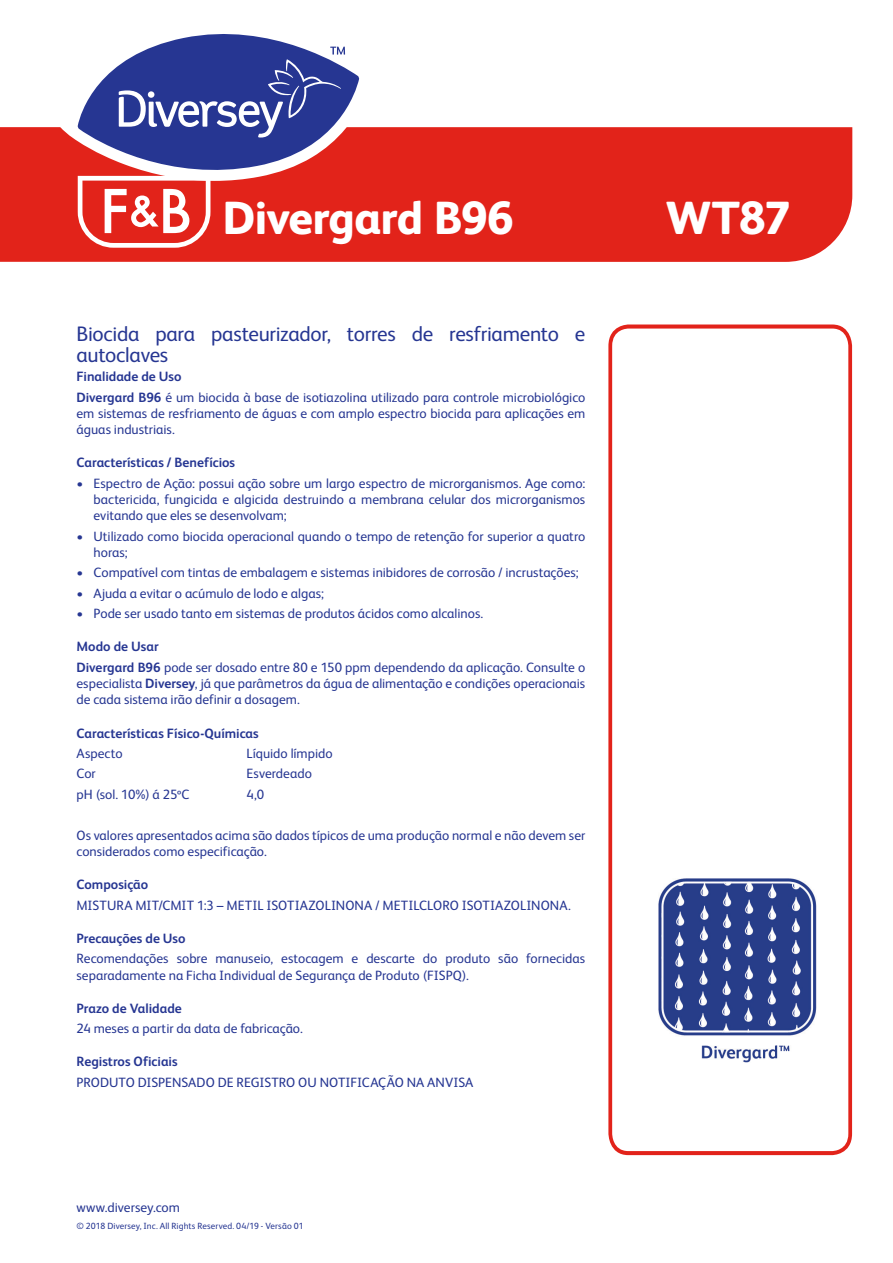
<style>
.page{position:relative;width:893px;height:1263px;background:#fff}
.page>*{position:absolute;margin:0;border:0;box-sizing:border-box;transform-origin:0 0}
.t1{font:800 46.5px "FS Albert Pro";letter-spacing:-.02em;color:#fff}
.Product_Description{font:21px/21px "FS Albert Pro";letter-spacing:-.015em;color:#263692}
.Maintext{font:13.5px/16.2px "FS Albert Pro";color:#263692;text-align:justify}
.Subheads{font:700 13.5px "FS Albert Pro";color:#263692}
.t2{font:9px "FS Albert Pro";letter-spacing:.01em;color:#263692}
.s1{font-weight:700}
</style>
<div class="page">
<div style="left:0;top:127px;width:852px;height:135px;background:#e2231a"></div>
<svg style="left:78px;top:182px;width:132px;height:66px"></svg>
<svg style="left:608px;top:324px;width:244px;height:831px"></svg>
<img style="left:659px;top:878px;width:157px;height:184px">
<svg style="left:58px;top:78px;width:316px;height:103px"></svg>
<svg style="left:78px;top:34px;width:281px;height:148px"></svg>
<svg style="left:119px;top:47px;width:226px;height:91px;background:#4b58a4"></svg>
<p class="t1" style="left:222px;top:181px;width:293px">Divergard B96</p>
<p class="t1" style="left:666px;top:181px;width:126px">WT87</p>
<p class="Product_Description" style="left:77px;top:321px;width:510px">Biocida para pasteurizador, torres de resfriamento e autoclaves</p>
<p class="Subheads" style="left:77px;top:367px;width:107px">Finalidade de Uso</p>
<p class="Maintext" style="left:77px;top:388px;width:510px"><span class="s1">Divergard B96</span> é um biocida à base de isotiazolina utilizado para controle microbiológico em sistemas de resfriamento de águas e com amplo espectro biocida para aplicações em águas industriais.</p>
<p class="Subheads" style="left:77px;top:453px;width:160px">Características / Benefícios</p>
<p class="Maintext" style="left:94px;top:474px;width:493px;text-indent:-17px">• Espectro de Ação: possui ação sobre um largo espectro de microrganismos. Age como: bactericida, fungicida e algicida destruindo a membrana celular dos microrganismos evitando que eles se desenvolvam;</p>
<p class="Maintext" style="left:94px;top:527px;width:493px;text-indent:-17px">• Utilizado como biocida operacional quando o tempo de retenção for superior a quatro horas;</p>
<p class="Maintext" style="left:77px;top:564px;width:504px">• Compatível com tintas de embalagem e sistemas inibidores de corrosão / incrustações;</p>
<p class="Maintext" style="left:77px;top:584px;width:249px">• Ajuda a evitar o acúmulo de lodo e algas;</p>
<p class="Maintext" style="left:77px;top:604px;width:408px">• Pode ser usado tanto em sistemas de produtos ácidos como alcalinos.</p>
<p class="Subheads" style="left:77px;top:637px;width:84px">Modo de Usar</p>
<p class="Maintext" style="left:77px;top:658px;width:510px"><span class="s1">Divergard B96</span> pode ser dosado entre 80 e 150 ppm dependendo da aplicação. Consulte o especialista <span class="s1">Diversey</span>, já que parâmetros da água de alimentação e condições operacionais de cada sistema irão definir a dosagem.</p>
<p class="Subheads" style="left:77px;top:723px;width:184px">Características Físico-Químicas</p>
<p class="Maintext" style="left:77px;top:744px;width:48px">Aspecto</p>
<p class="Maintext" style="left:247px;top:744px;width:87px">Líquido límpido</p>
<p class="Maintext" style="left:77px;top:765px;width:21px">Cor</p>
<p class="Maintext" style="left:247px;top:765px;width:67px">Esverdeado</p>
<p class="Maintext" style="left:77px;top:785px;width:114px">pH (sol. 10%) á 25oC</p>
<p class="Maintext" style="left:247px;top:785px;width:19px">4,0</p>
<p class="Maintext" style="left:77px;top:826px;width:510px">Os valores apresentados acima são dados típicos de uma produção normal e não devem ser considerados como especificação.</p>
<p class="Subheads" style="left:77px;top:875px;width:73px">Composição</p>
<p class="Maintext" style="left:77px;top:896px;width:496px">MISTURA MIT/CMIT 1:3 – METIL ISOTIAZOLINONA / METILCLORO ISOTIAZOLINONA.</p>
<p class="Subheads" style="left:77px;top:929px;width:111px">Precauções de Uso</p>
<p class="Maintext" style="left:77px;top:949px;width:510px">Recomendações sobre manuseio, estocagem e descarte do produto são fornecidas separadamente na Ficha Individual de Segurança de Produto (FISPQ).</p>
<p class="Subheads" style="left:77px;top:998px;width:107px">Prazo de Validade</p>
<p class="Maintext" style="left:77px;top:1019px;width:228px">24 meses a partir da data de fabricação.</p>
<p class="Subheads" style="left:77px;top:1052px;width:103px">Registros Oficiais</p>
<p class="Maintext" style="left:77px;top:1073px;width:398px">PRODUTO DISPENSADO DE REGISTRO OU NOTIFICAÇÃO NA ANVISA</p>
<p class="Maintext" style="left:77px;top:1198px;width:105px">www.diversey.com</p>
<p class="t2" style="left:77px;top:1219px;width:229px">© 2018 Diversey, Inc. All Rights Reserved. 04/19 - Versão 01</p>
</div>
